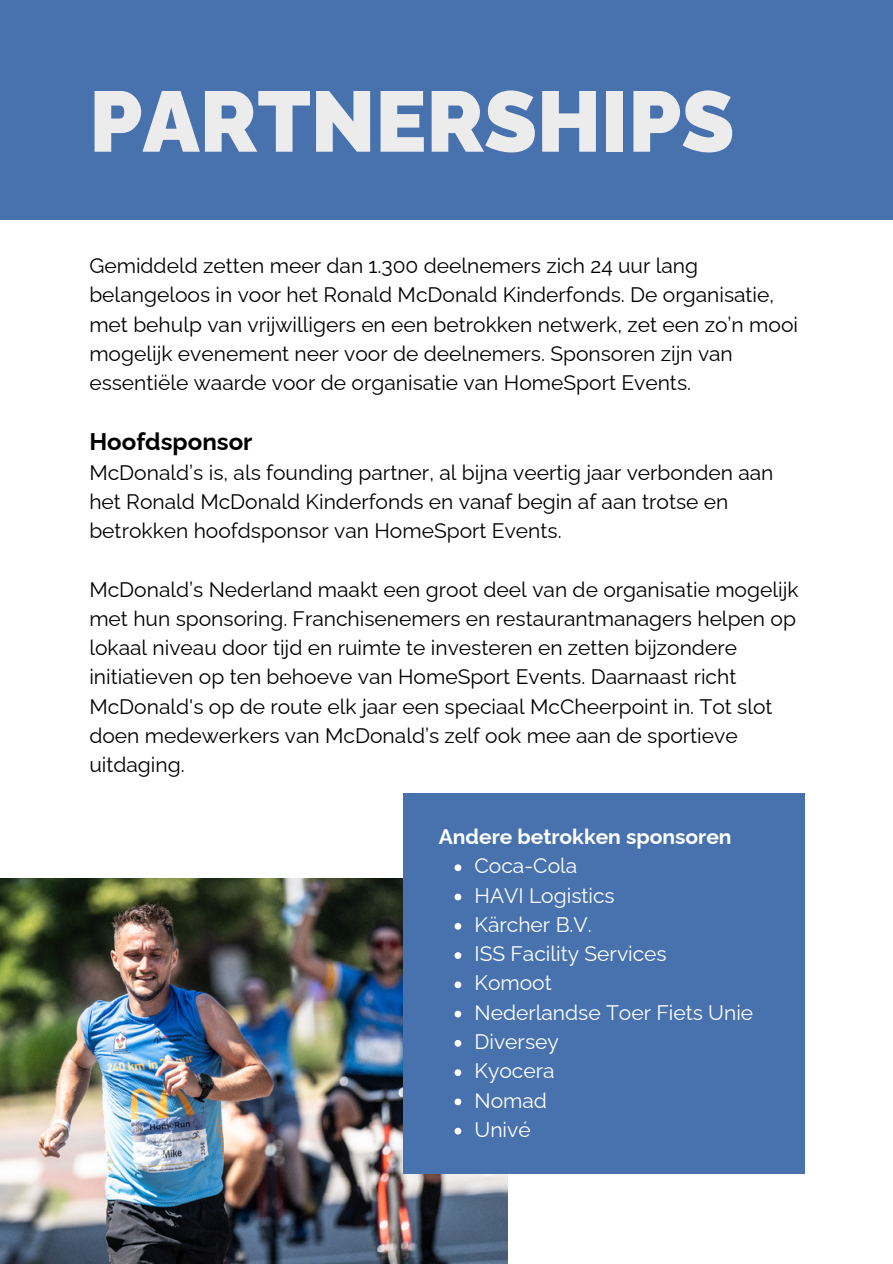
<style>
.page{position:relative;width:893px;height:1264px;background:#fff}
.page>*{position:absolute;margin:0;border:0;box-sizing:border-box;transform-origin:0 0}
.t1{font:900 85.5px "Raleway";color:#edeced}
.t2{font:700 24px "Raleway";color:#000}
.t3{font:21px/29.2px "Raleway";color:#000}
.t4{font:21px "Raleway";color:#fff}
.t5{font:700 21px "Raleway";color:#fff}
</style>
<div class="page">
<div style="left:0;top:0;width:892px;height:220px;background:#4872ae"></div>
<img style="left:0;top:878px;width:507px;height:385px">
<div style="left:402px;top:793px;width:402px;height:381px;background:#4872ae"></div>
<svg style="left:454px;top:864px;width:7px;height:7px"></svg>
<svg style="left:454px;top:893px;width:7px;height:7px"></svg>
<svg style="left:454px;top:923px;width:7px;height:6px"></svg>
<svg style="left:454px;top:952px;width:7px;height:6px"></svg>
<svg style="left:454px;top:981px;width:7px;height:7px"></svg>
<svg style="left:454px;top:1010px;width:7px;height:7px"></svg>
<svg style="left:454px;top:1040px;width:7px;height:6px"></svg>
<svg style="left:454px;top:1069px;width:7px;height:6px"></svg>
<svg style="left:454px;top:1098px;width:7px;height:7px"></svg>
<svg style="left:454px;top:1127px;width:7px;height:7px"></svg>
<p class="t1" style="left:89px;top:71px;width:646px">PARTNERSHIPS</p>
<p class="t3" style="left:89px;top:251px;width:710px">Gemiddeld zetten meer dan 1.300 deelnemers zich 24 uur lang belangeloos in voor het Ronald McDonald Kinderfonds. De organisatie, met behulp van vrijwilligers en een betrokken netwerk, zet een zo’n mooi mogelijk evenement neer voor de deelnemers. Sponsoren zijn van essentiële waarde voor de organisatie van HomeSport Events.</p>
<p class="t2" style="left:89px;top:428px;width:165px">Hoofdsponsor</p>
<p class="t3" style="left:89px;top:457px;width:685px">McDonald’s is, als founding partner, al bijna veertig jaar verbonden aan het Ronald McDonald Kinderfonds en vanaf begin af aan trotse en betrokken hoofdsponsor van HomeSport Events.</p>
<h2 class="t3" style="left:89px;top:574px;width:710px">McDonald’s Nederland maakt een groot deel van de organisatie mogelijk met hun sponsoring. Franchisenemers en restaurantmanagers helpen op lokaal niveau door tijd en ruimte te investeren en zetten bijzondere initiatieven op ten behoeve van HomeSport Events. Daarnaast richt McDonald's op de route elk jaar een speciaal McCheerpoint in. Tot slot doen medewerkers van McDonald’s zelf ook mee aan de sportieve uitdaging.</h2>
<p class="t5" style="left:439px;top:824px;width:294px">Andere betrokken sponsoren</p>
<p class="t4" style="left:474px;top:853px;width:104px">Coca-Cola</p>
<p class="t4" style="left:474px;top:882px;width:142px">HAVI Logistics</p>
<p class="t4" style="left:474px;top:912px;width:119px">Kärcher B.V.</p>
<p class="t4" style="left:474px;top:941px;width:194px">ISS Facility Services</p>
<p class="t4" style="left:474px;top:970px;width:79px">Komoot</p>
<p class="t4" style="left:474px;top:999px;width:280px">Nederlandse Toer Fiets Unie</p>
<p class="t4" style="left:474px;top:1029px;width:86px">Diversey</p>
<p class="t4" style="left:474px;top:1058px;width:82px">Kyocera</p>
<p class="t4" style="left:474px;top:1087px;width:74px">Nomad</p>
<p class="t4" style="left:474px;top:1116px;width:58px">Univé</p>
</div>
